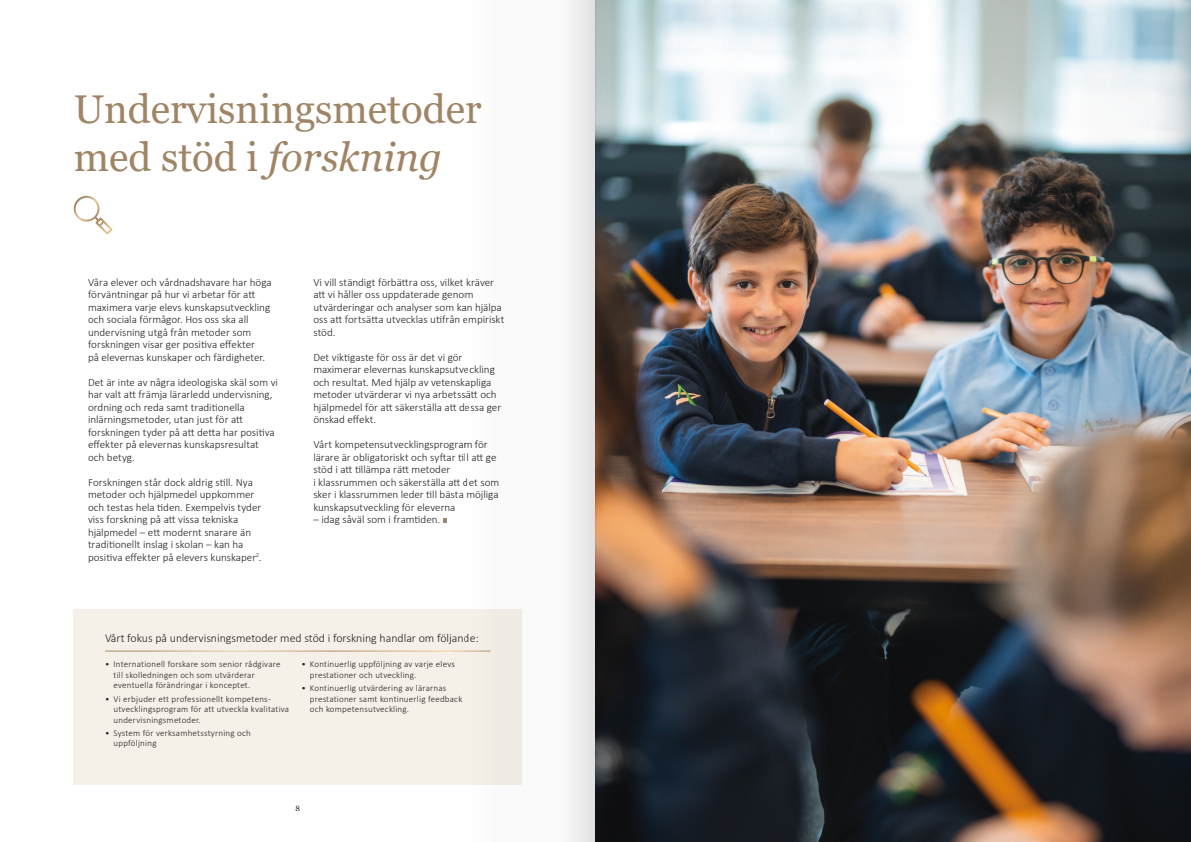
<style>
.page{position:relative;width:1191px;height:842px;background:#fff}
.page>*{position:absolute;margin:0;border:0;box-sizing:border-box;transform-origin:0 0}
.Rubrik_1{font:40.1px/48.1px "Georgia";color:#9f8565}
.Faktaruta_rubrik{font:300 11.9px "Calibri";color:#231f20}
.Brödtext{font:300 11px/12.5px "Calibri";letter-spacing:-.005em;color:#231f20}
.t1{font:300 9px/10.5px "Calibri";letter-spacing:.025em;color:#231f20}
.t2{font:7.6px "Georgia";color:#231f20}
.s1{font-style:italic}
</style>
<div class="page">
<img style="left:595px;top:0;width:467px;height:842px">
<svg style="left:443px;top:518px;width:4px;height:5px"></svg>
<svg style="left:74px;top:196px;width:38px;height:39px"></svg>
<div style="left:74px;top:610px;width:448px;height:175px;background:#f5f0e8"></div>
<hr style="left:105px;top:651px;width:385px;height:1px;background:#fff">
<img style="left:1062px;top:0;width:129px;height:842px">
<svg style="left:466px;top:0;width:129px;height:842px"></svg>
<p class="Rubrik_1" style="left:74px;top:86px;width:409px">Undervisningsmetoder med stöd i <span class="s1">forskning</span></p>
<p class="Brödtext" style="left:88px;top:276px;width:185px">Våra elever och vårdnadshavare har höga</p>
<p class="Brödtext" style="left:88px;top:288px;width:184px">förväntningar på hur vi arbetar för att maximera varje elevs kunskapsutveckling och sociala förmågor. Hos oss ska all undervisning utgå från metoder som forskningen visar ger positiva effekter</p>
<p class="Brödtext" style="left:88px;top:351px;width:179px">på elevernas kunskaper och färdigheter.</p>
<p class="Brödtext" style="left:88px;top:376px;width:191px">Det är inte av några ideologiska skäl som vi har valt att främja lärarledd undervisning, ordning och reda samt traditionella inlärningsmetoder, utan just för att forskningen tyder på att detta har positiva effekter på elevernas kunskapsresultat</p>
<p class="Brödtext" style="left:88px;top:451px;width:48px">och betyg.</p>
<p class="Brödtext" style="left:88px;top:476px;width:168px">Forskningen står dock aldrig still. Nya metoder och hjälpmedel uppkommer</p>
<p class="Brödtext" style="left:88px;top:501px;width:175px">och testas hela tiden. Exempelvis tyder</p>
<p class="Brödtext" style="left:88px;top:513px;width:165px">viss forskning på att vissa tekniska hjälpmedel – ett modernt snarare än traditionellt inslag i skolan – kan ha</p>
<p class="Brödtext" style="left:88px;top:551px;width:175px">positiva effekter på elevers kunskaper<sup>2</sup>.</p>
<p class="Brödtext" style="left:313px;top:276px;width:193px">Vi vill ständigt förbättra oss, vilket kräver att vi håller oss uppdaterade genom utvärderingar och analyser som kan hjälpa oss att fortsätta utvecklas utifrån empiriskt stöd.</p>
<p class="Brödtext" style="left:313px;top:351px;width:189px">Det viktigaste för oss är det vi gör maximerar elevernas kunskapsutveckling och resultat. Med hjälp av vetenskapliga metoder utvärderar vi nya arbetssätt och hjälpmedel för att säkerställa att dessa ger önskad effekt.</p>
<p class="Brödtext" style="left:313px;top:438px;width:185px">Vårt kompetensutvecklingsprogram för lärare är obligatoriskt och syftar till att ge stöd i att tillämpa rätt metoder</p>
<p class="Brödtext" style="left:313px;top:476px;width:187px;text-align:justify">i klassrummen och säkerställa att det som sker i klassrummen leder till bästa möjliga kunskapsutveckling för eleverna</p>
<p class="Brödtext" style="left:313px;top:513px;width:128px">– idag såväl som i framtiden.</p>
<p class="Faktaruta_rubrik" style="left:105px;top:630px;width:375px">Vårt fokus på undervisningsmetoder med stöd i forskning handlar om följande:</p>
<p class="t1" style="left:114px;top:659px;width:168px;text-indent:-9px">• Internationell forskare som senior rådgivare till skolledningen och som utvärderar eventuella förändringar i konceptet.</p>
<p class="t1" style="left:114px;top:693px;width:177px;text-indent:-9px">• Vi erbjuder ett professionellt kompetens&shy;utvecklingsprogram för att utveckla kvalitativa undervisningsmetoder.</p>
<p class="t1" style="left:114px;top:728px;width:139px;text-indent:-9px">• System för verksamhetsstyrning och uppföljning</p>
<p class="t1" style="left:310px;top:659px;width:147px;text-indent:-9px">• Kontinuerlig uppföljning av varje elevs prestationer och utveckling.</p>
<p class="t1" style="left:310px;top:683px;width:154px;text-indent:-9px">• Kontinuerlig utvärdering av lärarnas prestationer samt kontinuerlig feedback och kompetensutveckling.</p>
<p class="t2" style="left:295px;top:804px;width:6px">8</p>
</div>
